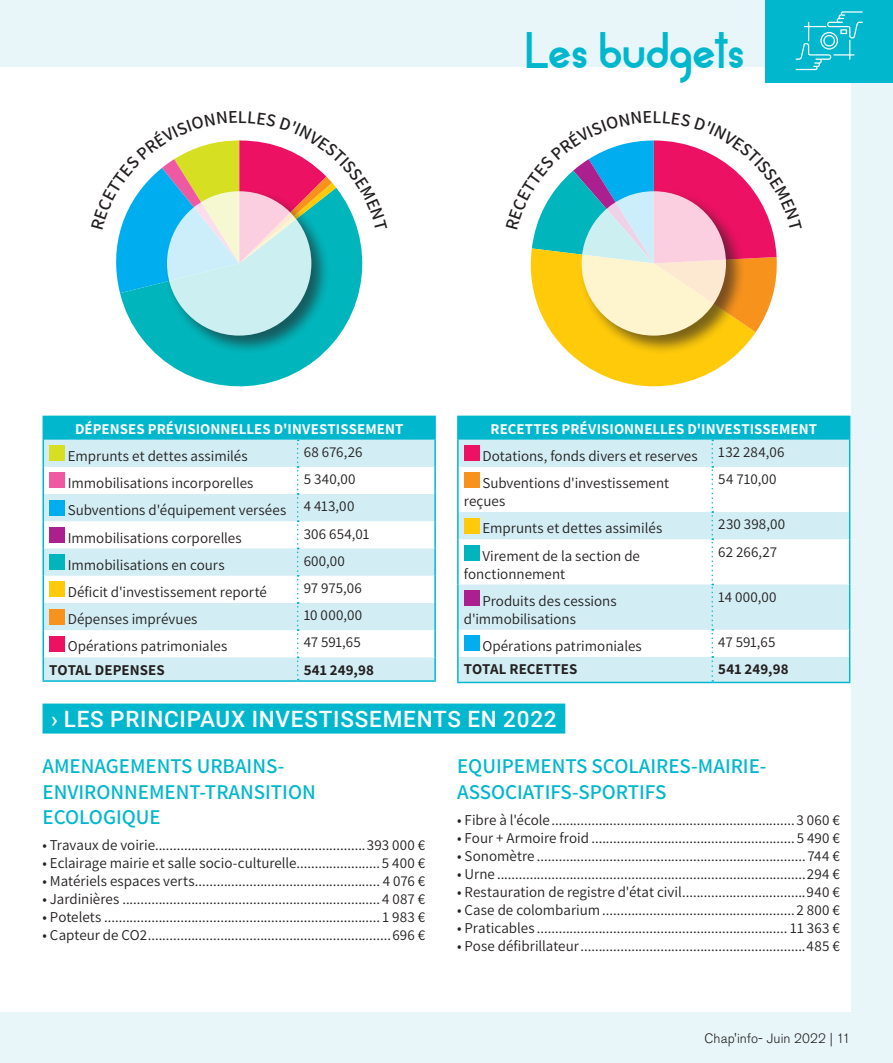
<style>
.page{position:relative;width:893px;height:1063px;background:#e8f6f9}
.page>*{position:absolute;margin:0;border:0;box-sizing:border-box;transform-origin:0 0}
.t1{font:45px "Alpaca Scarlett Demo";color:#00b7ce}
.t2{font:500 22.5px "Roboto";letter-spacing:.035em;color:#fff}
.t3{font:600 21px/25.2px "Assistant";color:#00b7ce}
.t4{font:15px/18px "Assistant";color:#231f20}
.t5{font:700 15px "Assistant";letter-spacing:.005em;color:#fff}
.t6{font:700 15px "Assistant";letter-spacing:.005em;color:#231f20}
.t7{font:300 13.5px "Akzidenz Grotesk BE";letter-spacing:.005em;color:#231f20}
</style>
<div class="page">
<div style="left:0;top:68px;width:850px;height:944px;background:#fff"></div>
<div style="left:765px;top:0;width:128px;height:83px;background:#00b7ce"></div>
<svg style="left:795px;top:11px;width:68px;height:59px"></svg>
<div style="left:43px;top:416px;width:392px;height:24px;background:#00b7ce"></div>
<svg style="left:44px;top:440px;width:390px;height:240px;fill:#d2edf3"></svg>
<hr style="left:298px;top:416px;width:138px;height:1px;background:#00b7ce">
<hr style="left:434px;top:417px;width:2px;height:23px;background:#00b7ce">
<hr style="left:434px;top:440px;width:2px;height:27px;background:#00b7ce">
<hr style="left:434px;top:467px;width:2px;height:27px;background:#00b7ce">
<hr style="left:434px;top:494px;width:2px;height:27px;background:#00b7ce">
<hr style="left:434px;top:521px;width:2px;height:28px;background:#00b7ce">
<hr style="left:434px;top:549px;width:2px;height:27px;background:#00b7ce">
<hr style="left:434px;top:576px;width:2px;height:27px;background:#00b7ce">
<hr style="left:434px;top:603px;width:2px;height:27px;background:#00b7ce">
<hr style="left:434px;top:630px;width:2px;height:27px;background:#00b7ce">
<svg style="left:43px;top:439px;width:1px;height:241px"></svg>
<hr style="left:434px;top:657px;width:2px;height:23px;background:#00b7ce">
<hr style="left:43px;top:680px;width:255px;height:2px;background:#00b7ce">
<hr style="left:298px;top:680px;width:138px;height:2px;background:#00b7ce">
<svg style="left:297px;top:440px;width:2px;height:240px"></svg>
<div style="left:49px;top:446px;width:16px;height:15px;background:#d6df21"></div>
<div style="left:49px;top:473px;width:16px;height:15px;background:#ef59a1"></div>
<div style="left:49px;top:500px;width:16px;height:15px;background:#00aeef"></div>
<div style="left:49px;top:527px;width:16px;height:16px;background:#ab208e"></div>
<div style="left:49px;top:555px;width:16px;height:15px;background:#00b6bc"></div>
<div style="left:49px;top:582px;width:16px;height:15px;background:#feca0a"></div>
<div style="left:49px;top:609px;width:16px;height:15px;background:#f7931d"></div>
<div style="left:49px;top:636px;width:16px;height:15px;background:#ec1163"></div>
<div style="left:458px;top:416px;width:392px;height:24px;background:#00b7ce"></div>
<svg style="left:459px;top:440px;width:390px;height:242px;fill:#d5edf3"></svg>
<hr style="left:457px;top:416px;width:255px;height:1px;background:#00b7ce">
<hr style="left:457px;top:417px;width:2px;height:23px;background:#00b7ce">
<hr style="left:457px;top:440px;width:2px;height:27px;background:#00b7ce">
<svg style="left:849px;top:439px;width:1px;height:28px"></svg>
<hr style="left:457px;top:467px;width:2px;height:45px;background:#00b7ce">
<hr style="left:849px;top:467px;width:1px;height:45px;background:#00b7ce">
<hr style="left:457px;top:512px;width:2px;height:27px;background:#00b7ce">
<svg style="left:849px;top:512px;width:1px;height:27px"></svg>
<hr style="left:457px;top:539px;width:2px;height:46px;background:#00b7ce">
<hr style="left:849px;top:539px;width:1px;height:46px;background:#00b7ce">
<hr style="left:457px;top:585px;width:2px;height:45px;background:#00b7ce">
<hr style="left:849px;top:585px;width:1px;height:45px;background:#00b7ce">
<hr style="left:457px;top:630px;width:2px;height:27px;background:#00b7ce">
<hr style="left:457px;top:657px;width:2px;height:25px;background:#00b7ce">
<svg style="left:849px;top:630px;width:1px;height:52px"></svg>
<hr style="left:457px;top:682px;width:255px;height:1px;background:#00b7ce">
<hr style="left:712px;top:682px;width:138px;height:1px;background:#00b7ce">
<svg style="left:711px;top:440px;width:2px;height:242px"></svg>
<div style="left:464px;top:446px;width:15px;height:15px;background:#ec1163"></div>
<div style="left:464px;top:473px;width:15px;height:15px;background:#f7931d"></div>
<div style="left:464px;top:518px;width:15px;height:15px;background:#feca0a"></div>
<div style="left:464px;top:545px;width:15px;height:16px;background:#00b6bc"></div>
<div style="left:464px;top:591px;width:15px;height:15px;background:#ab208e"></div>
<div style="left:464px;top:636px;width:15px;height:15px;background:#00aeef"></div>
<div style="left:43px;top:704px;width:522px;height:30px;background:#00b7ce"></div>
<svg style="left:120px;top:293px;width:239px;height:94px;fill:#00b6bc"></svg>
<div style="left:165px;top:189px;width:166px;height:166px;background:#231f20;opacity:.75"></div>
<div style="left:167px;top:191px;width:144px;height:145px;background:#ccf0f1;border-radius:50%"></div>
<svg style="left:530px;top:140px;width:247px;height:247px"></svg>
<svg style="left:116px;top:140px;width:247px;height:153px"></svg>
<h1 class="t1" style="left:525px;top:26px;width:220px">Les budgets</h1>
<p class="t5" style="left:490px;top:418px;width:328px">RECETTES PRÉVISIONNELLES D'INVESTISSEMENT</p>
<p class="t4" style="left:482px;top:446px;width:217px">Dotations, fonds divers et reserves</p>
<p class="t4" style="left:718px;top:442px;width:68px">132 284,06</p>
<p class="t4" style="left:464px;top:473px;width:207px;text-indent:18px">Subventions d'investissement reçues</p>
<p class="t4" style="left:718px;top:469px;width:60px">54 710,00</p>
<p class="t4" style="left:482px;top:519px;width:181px">Emprunts et dettes assimilés</p>
<p class="t4" style="left:718px;top:515px;width:68px">230 398,00</p>
<p class="t4" style="left:464px;top:546px;width:178px;text-indent:18px">Virement de la section de fonctionnement</p>
<p class="t4" style="left:718px;top:542px;width:60px">62 266,27</p>
<p class="t4" style="left:464px;top:591px;width:154px;text-indent:18px">Produits des cessions d'immobilisations</p>
<p class="t4" style="left:718px;top:587px;width:60px">14 000,00</p>
<p class="t4" style="left:482px;top:636px;width:161px">Opérations patrimoniales</p>
<p class="t4" style="left:718px;top:632px;width:59px">47 591,65</p>
<p class="t6" style="left:464px;top:659px;width:115px">TOTAL RECETTES</p>
<p class="t6" style="left:718px;top:659px;width:72px">541 249,98</p>
<h2 class="t2" style="left:51px;top:703px;width:507px">› LES PRINCIPAUX INVESTISSEMENTS EN 2022</h2>
<h3 class="t3" style="left:43px;top:753px;width:275px">AMENAGEMENTS URBAINS-<br>ENVIRONNEMENT-TRANSITION<br>ECOLOGIQUE</h3>
<p class="t4" style="left:43px;top:836px;width:384px">• Travaux de voirie..........................................................393 000 €</p>
<p class="t4" style="left:43px;top:854px;width:384px">• Eclairage mairie et salle socio-culturelle.......................5 400 €</p>
<p class="t4" style="left:43px;top:872px;width:384px">• Matériels espaces verts................................................... 4 076 €</p>
<p class="t4" style="left:43px;top:890px;width:384px">• Jardinières ....................................................................... 4 087 €</p>
<p class="t4" style="left:43px;top:908px;width:384px">• Potelets ............................................................................ 1 983 €</p>
<p class="t4" style="left:43px;top:926px;width:384px">• Capteur de CO2...................................................................696 €</p>
<p class="t5" style="left:75px;top:418px;width:330px">DÉPENSES PRÉVISIONNELLES D'INVESTISSEMENT</p>
<p class="t4" style="left:68px;top:446px;width:181px">Emprunts et dettes assimilés</p>
<p class="t4" style="left:304px;top:442px;width:60px">68 676,26</p>
<p class="t4" style="left:68px;top:473px;width:187px">Immobilisations incorporelles</p>
<p class="t4" style="left:68px;top:463px;width:289px;line-height:31.2px;text-align:right">5 340,00<br>Subventions d'équipement versées 4 413,00</p>
<p class="t4" style="left:68px;top:528px;width:176px">Immobilisations corporelles</p>
<p class="t4" style="left:304px;top:524px;width:67px">306 654,01</p>
<p class="t4" style="left:68px;top:555px;width:158px">Immobilisations en cours</p>
<p class="t4" style="left:304px;top:551px;width:43px">600,00</p>
<p class="t4" style="left:68px;top:582px;width:201px">Déficit d'investissement reporté</p>
<p class="t4" style="left:304px;top:578px;width:60px">97 975,06</p>
<p class="t4" style="left:68px;top:609px;width:131px">Dépenses imprévues</p>
<p class="t4" style="left:304px;top:605px;width:60px">10 000,00</p>
<p class="t4" style="left:68px;top:637px;width:161px">Opérations patrimoniales</p>
<p class="t4" style="left:304px;top:633px;width:59px">47 591,65</p>
<p class="t6" style="left:49px;top:659px;width:117px">TOTAL DEPENSES</p>
<p class="t6" style="left:304px;top:659px;width:72px">541 249,98</p>
<h3 class="t3" style="left:457px;top:753px;width:311px">EQUIPEMENTS SCOLAIRES-MAIRIE-<br>ASSOCIATIFS-SPORTIFS</h3>
<p class="t4" style="left:457px;top:810px;width:384px">• Fibre à l'école...................................................................3 060 €</p>
<p class="t4" style="left:457px;top:828px;width:384px">• Four + Armoire froid ........................................................ 5 490 €</p>
<p class="t4" style="left:457px;top:846px;width:384px">• Sonomètre .......................................................................... 744 €</p>
<p class="t4" style="left:457px;top:864px;width:384px">• Urne .....................................................................................294 €</p>
<p class="t4" style="left:457px;top:882px;width:384px">• Restauration de registre d'état civil..................................940 €</p>
<p class="t4" style="left:457px;top:900px;width:384px">• Case de colombarium .....................................................2 800 €</p>
<p class="t4" style="left:457px;top:918px;width:384px">• Praticables ..................................................................... 11 363 €</p>
<p class="t4" style="left:457px;top:936px;width:384px">• Pose défibrillateur..............................................................485 €</p>
<p class="t7" style="left:705px;top:1031px;width:147px">Chap'info- Juin 2022 | 11</p>
</div>
